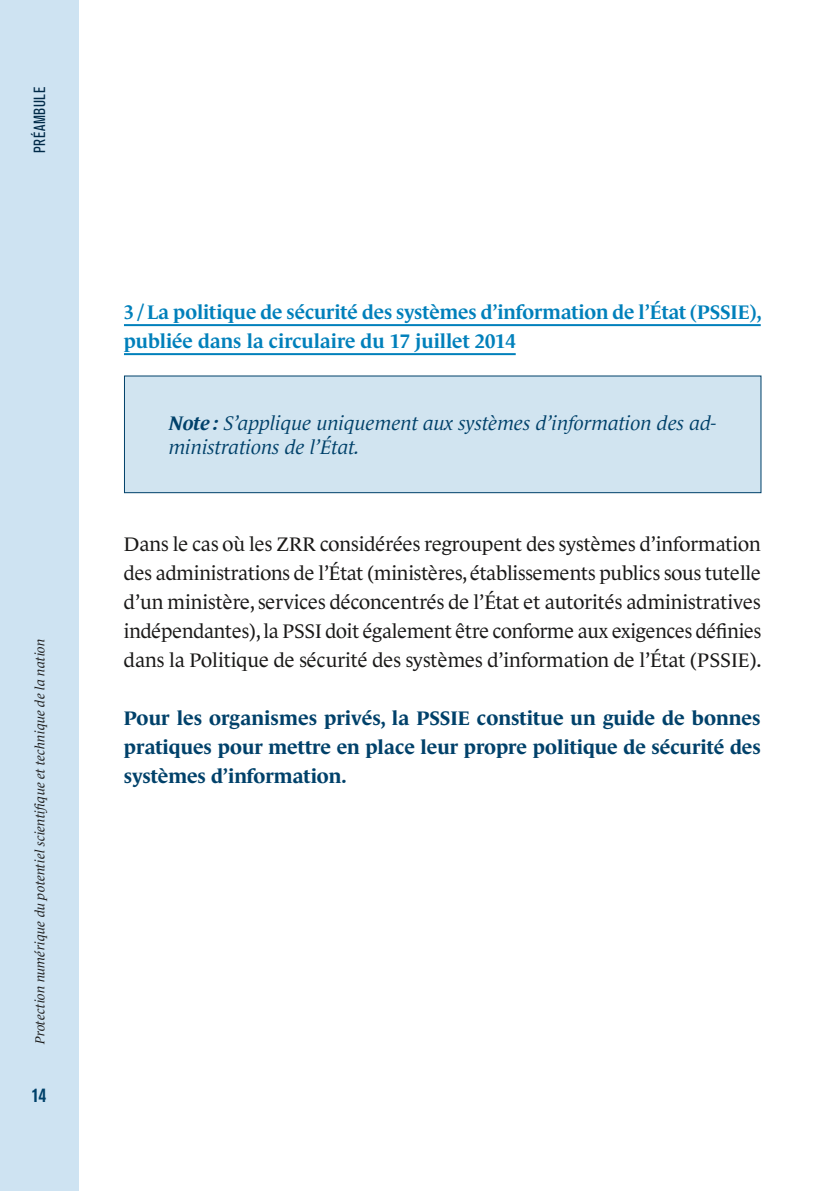
<style>
.page{position:relative;width:840px;height:1191px;background:#fff}
.page>*{position:absolute;margin:0;border:0;box-sizing:border-box;transform-origin:0 0}
.t1{font:20px/29px "Le Monde Journal Pro";color:#1a1918;text-align:justify}
.t2{font:700 20px/29px "Le Monde Journal Pro";color:#00416a;text-align:justify}
.t3{font:600 expanded 20px/29px "Le Monde Journal Pro";color:#0080bb}
.t4{font:italic 20px/24px "Le Monde Journal Pro";color:#00416a}
.t5{font:700 condensed 20px "Akzidenz Grotesk Pro";color:#00416a}
.t6{font:condensed 16px "Akzidenz Grotesk Pro";letter-spacing:.035em;color:#002a48}
.t7{font:italic 13.4px "Le Monde Journal Pro";letter-spacing:.005em;color:#1a1918}
.s1{font-weight:700}
</style>
<div class="page">
<div style="left:0;top:0;width:78px;height:1191px;background:#cee3f2"></div>
<hr style="left:124px;top:324px;width:636px;height:2px;background:#0080bb">
<hr style="left:124px;top:353px;width:391px;height:2px;background:#0080bb">
<div style="left:124px;top:376px;width:636px;height:117px;background:#d1e4f0"></div>
<div style="left:124px;top:375px;width:637px;height:118px;border:1px solid #00416a"></div>
<p class="t6" style="left:29px;top:153px;width:68px;rotate:-90deg">Préambule</p>
<p class="t7" style="left:30px;top:1044px;width:407px;rotate:-90deg">Protection numérique du potentiel scientifique et technique de la nation</p>
<p class="t5" style="left:32px;top:1082px;width:16px">14</p>
<p class="t3" style="left:124px;top:296px;width:638px">3 / La politique de sécurité des systèmes d’information de l’État (PSSIE), publiée dans la circulaire du 17 juillet 2014</p>
<p class="t4" style="left:169px;top:409px;width:548px"><span class="s1">Note :</span> S’applique uniquement aux systèmes d’information des ad&shy;ministrations de l’État.</p>
<p class="t1" style="left:124px;top:528px;width:638px">Dans le cas où les ZRR considérées regroupent des systèmes d’information des administrations de l’État (ministères, établissements publics sous tutelle d’un ministère, services déconcentrés de l’État et autorités administratives indépendantes), la PSSI doit également être conforme aux exigences définies dans la Politique de sécurité des systèmes d’information de l’État (PSSIE).</p>
<p class="t2" style="left:124px;top:702px;width:638px">Pour les organismes privés, la PSSIE constitue un guide de bonnes pratiques pour mettre en place leur propre politique de sécurité des systèmes d’information.</p>
</div>
